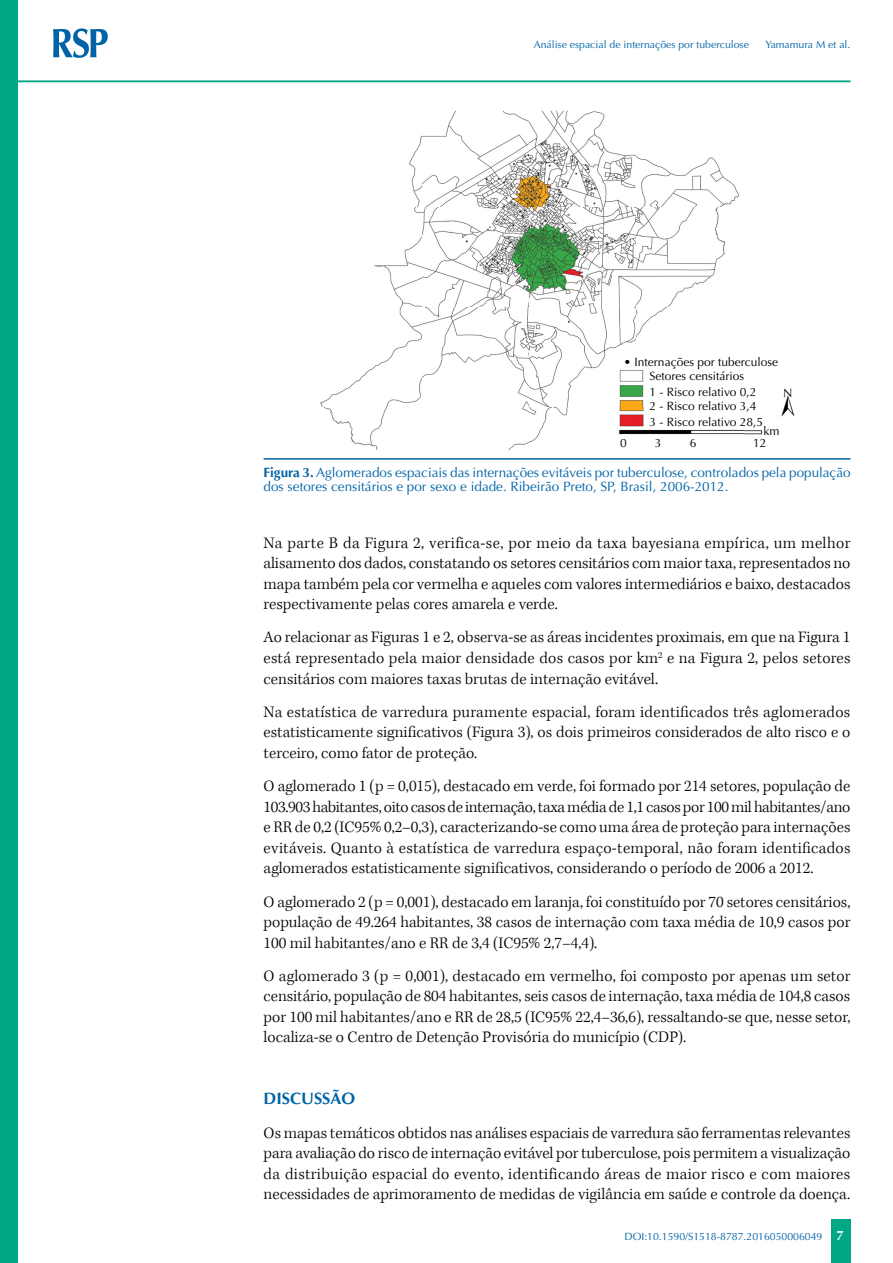
<style>
.page{position:relative;width:893px;height:1263px;background:#fff}
.page>*{position:absolute;margin:0;border:0;box-sizing:border-box;transform-origin:0 0}
.t1{font:300 16.5px/20.5px "Kepler Std";color:#000;text-align:justify}
.t2{font:700 16.5px "Optima";color:#0063a7}
.t3{font:13.5px/14.2px "Optima";color:#0063a7}
.t4{font:700 13.5px "Optima";color:#fff}
.t5{font:12px/15.8px "Optima";color:#000}
.t6{font:10.5px "Optima";color:#0063a7}
.s1{font-weight:700}
</style>
<div class="page">
<div style="left:831px;top:1220px;width:20px;height:43px;background:#00a887"></div>
<div style="left:0;top:0;width:18px;height:1263px;background:#00a887"></div>
<svg style="left:53px;top:28px;width:55px;height:30px"></svg>
<hr style="left:18px;top:80px;width:832px;height:2px;background:#00a887">
<hr style="left:264px;top:458px;width:586px;height:2px;background:#0063a7">
<img style="left:320px;top:110px;width:475px;height:340px">
<p class="t6" style="left:534px;top:38px;width:217px">Análise espacial de internações por tuberculose</p>
<p class="t6" style="left:766px;top:38px;width:86px">Yamamura M et al.</p>
<p class="t5" style="left:624px;top:354px;width:156px">• Internações por tuberculose</p>
<p class="t5" style="left:649px;top:368px;width:109px">Setores censitários<br>1 - Risco relativo 0,2</p>
<p class="t5" style="left:649px;top:398px;width:115px">2 - Risco relativo 3,4<br>3 - Risco relativo 28,5</p>
<p class="t5" style="left:783px;top:385px;width:11px">N</p>
<p class="t5" style="left:763px;top:423px;width:18px">km</p>
<p class="t5" style="left:620px;top:435px;width:8px">0</p>
<p class="t5" style="left:655px;top:435px;width:8px">3</p>
<p class="t5" style="left:690px;top:435px;width:8px">6</p>
<p class="t5" style="left:753px;top:435px;width:15px">12</p>
<p class="t3" style="left:264px;top:465px;width:588px"><span class="s1">Figura 3.</span> Aglomerados espaciais das internações evitáveis por tuberculose, controlados pela população dos setores censitários e por sexo e idade. Ribeirão Preto, SP, Brasil, 2006-2012.</p>
<p class="t1" style="left:264px;top:533px;width:588px">Na parte B da Figura 2, verifica-se, por meio da taxa bayesiana empírica, um melhor alisamento dos dados, constatando os setores censitários com maior taxa, representados no mapa também pela cor vermelha e aqueles com valores intermediários e baixo, destacados respectivamente pelas cores amarela e verde.</p>
<p class="t1" style="left:264px;top:628px;width:588px">Ao relacionar as Figuras 1 e 2, observa-se as áreas incidentes proximais, em que na Figura 1 está representado pela maior densidade dos casos por km<sup>2</sup> e na Figura 2, pelos setores censitários com maiores taxas brutas de internação evitável.</p>
<p class="t1" style="left:264px;top:702px;width:588px">Na estatística de varredura puramente espacial, foram identificados três aglomerados estatisticamente significativos (Figura 3), os dois primeiros considerados de alto risco e o terceiro, como fator de proteção.</p>
<p class="t1" style="left:264px;top:776px;width:588px">O aglomerado 1 (p = 0,015), destacado em verde, foi formado por 214 setores, população de 103.903 habitantes, oito casos de internação, taxa média de 1,1 casos por 100 mil habitantes/ano e RR de 0,2 (IC95% 0,2–0,3), caracterizando-se como uma área de proteção para internações evitáveis. Quanto à estatística de varredura espaço-temporal, não foram identificados aglomerados estatisticamente significativos, considerando o período de 2006 a 2012.</p>
<p class="t1" style="left:264px;top:892px;width:588px">O aglomerado 2 (p = 0,001), destacado em laranja, foi constituído por 70 setores censitários, população de 49.264 habitantes, 38 casos de internação com taxa média de 10,9 casos por 100 mil habitantes/ano e RR de 3,4 (IC95% 2,7–4,4).</p>
<p class="t1" style="left:264px;top:966px;width:588px">O aglomerado 3 (p = 0,001), destacado em vermelho, foi composto por apenas um setor censitário, população de 804 habitantes, seis casos de internação, taxa média de 104,8 casos por 100 mil habitantes/ano e RR de 28,5 (IC95% 22,4–36,6), ressaltando-se que, nesse setor, localiza-se o Centro de Detenção Provisória do município (CDP).</p>
<p class="t2" style="left:264px;top:1089px;width:93px">DISCUSSÃO</p>
<p class="t1" style="left:264px;top:1123px;width:588px">Os mapas temáticos obtidos nas análises espaciais de varredura são ferramentas relevantes para avaliação do risco de internação evitável por tuberculose, pois permitem a visualização da distribuição espacial do evento, identificando áreas de maior risco e com maiores necessidades de aprimoramento de medidas de vigilância em saúde e controle da doença.</p>
<p class="t6" style="left:624px;top:1230px;width:199px">DOI:10.1590/S1518-8787.2016050006049</p>
<p class="t4" style="left:836px;top:1227px;width:9px">7</p>
</div>
